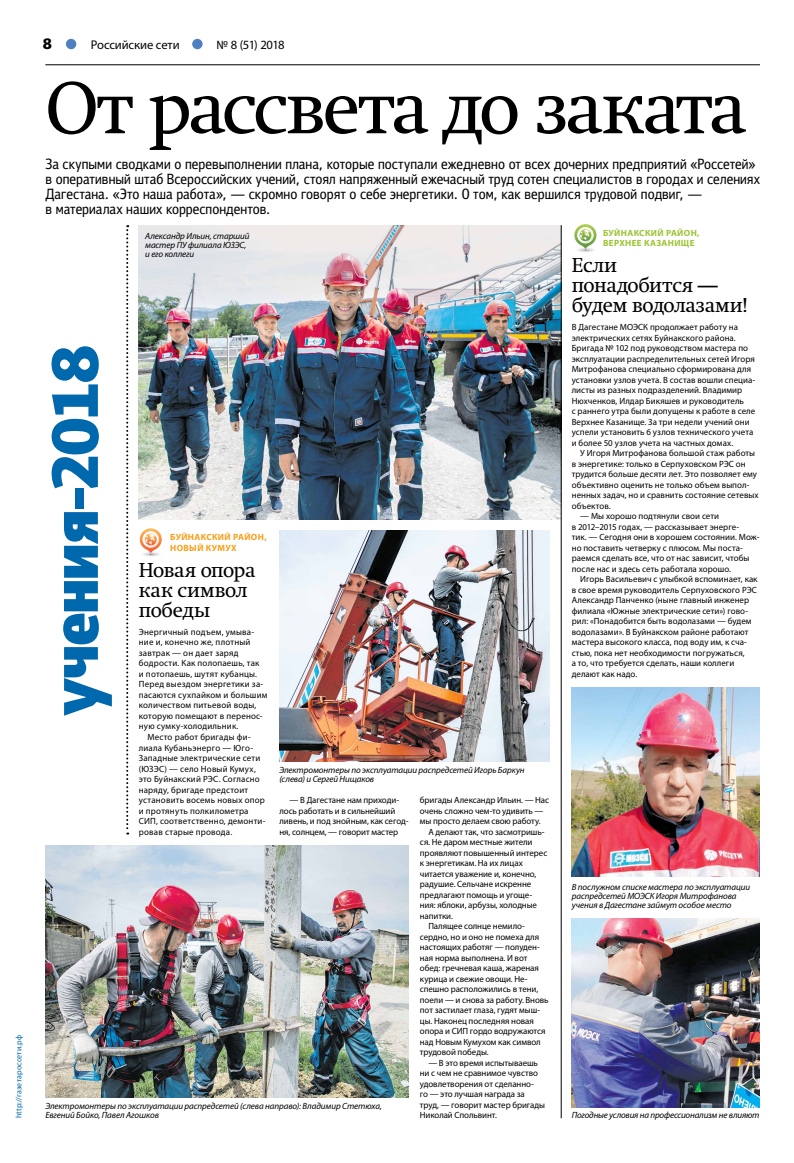
<style>
.page{position:relative;width:794px;height:1163px;background:#fff}
.page>*{position:absolute;margin:0;border:0;box-sizing:border-box;transform-origin:0 0}
.t1{font:73px "Swift C";letter-spacing:-.045em;color:#000}
.t2{font:20px/20px "Swift C";letter-spacing:-.015em;color:#000}
.t3{font:700 15px "Free Set";color:#000}
.t4{font:12.6px "Myriad Pro";letter-spacing:-.015em;color:#000}
.t5{font:9px/10.5px "Myriad Pro";letter-spacing:.005em;color:#000}
.t6{font:italic 9px/9px "Myriad Pro";letter-spacing:-.01em;color:#000}
.t7{font:9px "Myriad Pro";letter-spacing:.025em;color:#000}
.t8{font:700 9px/10.5px "Myriad Pro";letter-spacing:.04em;color:#9ec334}
.t9{font:700 9px/10.5px "Myriad Pro";letter-spacing:.04em;color:#f9a01b}
.t10{font:8px "Myriad Pro";letter-spacing:.01em;color:#0068ad}
</style>
<div class="page">
<hr style="left:45px;top:64px;width:715px;height:1px;background:#000">
<div style="left:192px;top:39px;width:11px;height:10px;background:#4e80c1;border-radius:50%"></div>
<div style="left:66px;top:39px;width:10px;height:10px;background:#4e80c1;border-radius:50%"></div>
<img style="left:139px;top:225px;width:422px;height:294px">
<svg style="left:126px;top:225px;width:2px;height:609px"></svg>
<hr style="left:561px;top:225px;width:1px;height:892px;background:#000">
<img style="left:45px;top:845px;width:363px;height:251px">
<img style="left:279px;top:530px;width:270px;height:230px">
<img style="left:572px;top:687px;width:188px;height:189px">
<svg style="left:574px;top:224px;width:22px;height:28px"></svg>
<svg style="left:140px;top:528px;width:22px;height:28px"></svg>
<img style="left:572px;top:918px;width:188px;height:189px">
<h3 class="t3" style="left:43px;top:34px;width:11px">8</h3>
<h3 class="t4" style="left:91px;top:37px;width:90px">Российские сети</h3>
<h3 class="t4" style="left:216px;top:37px;width:70px">№ 8 (51) 2018</h3>
<h1 class="t1" style="left:45px;top:65px;width:702px">От рассвета до заката</h1>
<p class="t6" style="left:145px;top:231px;width:106px">Александр Ильин, старший мастер ПУ филиала ЮЗЭС, и его коллеги</p>
<p class="t10" style="left:14px;top:1118px;width:85px;rotate:-90deg">http://газетароссети.рф</p>
<p class="t9" style="left:170px;top:531px;width:98px">БУЙНАКСКИЙ РАЙОН,<br>НОВЫЙ КУМУХ</p>
<h2 class="t2" style="left:139px;top:559px;width:118px">Новая опора как символ победы</h2>
<p class="t5" style="left:139px;top:626px;width:117px">Энергичный подъем, умыва-</p>
<p class="t5" style="left:139px;top:637px;width:113px">ние и, конечно же, плотный</p>
<p class="t7" style="left:139px;top:647px;width:101px">завтрак — он дает заряд</p>
<p class="t7" style="left:139px;top:657px;width:122px">бодрости. Как полопаешь, так</p>
<p class="t5" style="left:139px;top:668px;width:120px">и потопаешь, шутят кубанцы.</p>
<p class="t5" style="left:139px;top:679px;width:126px">Перед выездом энергетики за-</p>
<p class="t5" style="left:139px;top:689px;width:130px">пасаются сухпайком и большим</p>
<p class="t7" style="left:139px;top:699px;width:119px">количеством питьевой воды,</p>
<p class="t5" style="left:139px;top:710px;width:125px">которую помещают в перенос-</p>
<p class="t5" style="left:139px;top:721px;width:101px">ную сумку-холодильник.</p>
<p class="t5" style="left:147px;top:731px;width:105px">Место работ бригады фи-</p>
<p class="t5" style="left:139px;top:742px;width:114px">лиала Кубаньэнерго — Юго--</p>
<p class="t5" style="left:139px;top:752px;width:123px">Западные электрические сети</p>
<p class="t5" style="left:139px;top:763px;width:118px">(ЮЗЭС) — село Новый Кумух,</p>
<p class="t5" style="left:139px;top:773px;width:122px">это Буйнакский РЭС. Согласно</p>
<p class="t5" style="left:139px;top:784px;width:111px">наряду, бригаде предстоит</p>
<p class="t5" style="left:139px;top:794px;width:128px">установить восемь новых опор</p>
<p class="t7" style="left:139px;top:804px;width:111px">и протянуть полкилометра</p>
<p class="t7" style="left:139px;top:815px;width:128px">СИП, соответственно, демонти-</p>
<p class="t7" style="left:139px;top:825px;width:95px">ровав старые провода.</p>
<p class="t6" style="left:279px;top:765px;width:247px">Электромонтеры по эксплуатации распредсетей Игорь Баркун (слева) и Сергей Нищаков</p>
<p class="t5" style="left:279px;top:794px;width:131px;text-indent:10px">— В Дагестане нам приходи&shy;лось работать и в сильнейший ливень, и под знойным, как сегод&shy;ня, солнцем, — говорит мастер</p>
<p class="t5" style="left:420px;top:794px;width:131px">бригады Александр Ильин. — Нас</p>
<p class="t5" style="left:420px;top:805px;width:125px">очень сложно чем-то удивить —</p>
<p class="t5" style="left:420px;top:815px;width:122px">мы просто делаем свою работу.</p>
<p class="t5" style="left:428px;top:826px;width:118px">А делают так, что засмотришь-</p>
<p class="t5" style="left:420px;top:836px;width:114px">ся. Не даром местные жители</p>
<p class="t5" style="left:420px;top:847px;width:129px">проявляют повышенный интерес</p>
<p class="t5" style="left:420px;top:857px;width:104px">к энергетикам. На их лицах</p>
<p class="t5" style="left:420px;top:868px;width:118px">читается уважение и, конечно,</p>
<p class="t5" style="left:420px;top:878px;width:113px">радушие. Сельчане искренне</p>
<p class="t5" style="left:420px;top:889px;width:114px">предлагают помощь и угоще-</p>
<p class="t5" style="left:420px;top:899px;width:119px">ния: яблоки, арбузы, холодные</p>
<p class="t5" style="left:420px;top:910px;width:35px">напитки.</p>
<p class="t5" style="left:428px;top:920px;width:98px">Палящее солнце немило-</p>
<p class="t5" style="left:420px;top:931px;width:121px">сердно, но и оно не помеха для</p>
<p class="t5" style="left:420px;top:941px;width:121px">настоящих работяг — полуден-</p>
<p class="t5" style="left:420px;top:952px;width:109px">ная норма выполнена. И вот</p>
<p class="t5" style="left:420px;top:962px;width:120px">обед: гречневая каша, жареная</p>
<p class="t5" style="left:420px;top:973px;width:109px">курица и свежие овощи. Не-</p>
<p class="t5" style="left:420px;top:983px;width:120px">спешно расположились в тени,</p>
<p class="t5" style="left:420px;top:994px;width:130px">поели — и снова за работу. Вновь</p>
<p class="t5" style="left:420px;top:1004px;width:122px">пот застилает глаза, гудят мыш-</p>
<p class="t5" style="left:420px;top:1015px;width:116px">цы. Наконец последняя новая</p>
<p class="t5" style="left:420px;top:1025px;width:127px">опора и СИП гордо водружаются</p>
<p class="t5" style="left:420px;top:1036px;width:122px">над Новым Кумухом как символ</p>
<p class="t5" style="left:420px;top:1046px;width:70px">трудовой победы.</p>
<p class="t5" style="left:420px;top:1057px;width:127px;text-indent:9px">— В это время испытываешь ни с чем не сравнимое чувство удовлетворения от сделанно-<br>го — это лучшая награда за труд, — говорит мастер бригады<br>Николай Спольвинт.</p>
<p class="t6" style="left:45px;top:1101px;width:338px">Электромонтеры по эксплуатации распредсетей (слева направо): Владимир Стетюха,<br>Евгений Бойко, Павел Агошков</p>
<p class="t8" style="left:603px;top:227px;width:98px">БУЙНАКСКИЙ РАЙОН,<br>ВЕРХНЕЕ КАЗАНИЩЕ</p>
<h2 class="t2" style="left:572px;top:255px;width:177px">Если<br>понадобится — будем водолазами!</h2>
<p class="t5" style="left:572px;top:322px;width:185px">В Дагестане МОЭСК продолжает работу на электрических сетях Буйнакского района.<br>Бригада № 102 под руководством мастера по эксплуатации распределительных сетей Игоря Митрофанова специально сформирована для установки узлов учета. В состав вошли специа&shy;листы из разных подразделений. Владимир Нюхченков, Илдар Бикяшев и руководитель<br>с раннего утра были допущены к работе в селе Верхнее Казанище. За три недели учений они успели установить 6 узлов технического учета и более 50 узлов учета на частных домах.</p>
<p class="t5" style="left:572px;top:448px;width:188px;text-indent:9px">У Игоря Митрофанова большой стаж работы в энергетике: только в Серпуховском РЭС он трудится больше десяти лет. Это позволяет ему объективно оценить не только объем выпол&shy;ненных задач, но и сравнить состояние сетевых объектов.</p>
<p class="t5" style="left:572px;top:511px;width:189px;text-indent:9px">— Мы хорошо подтянули свои сети<br>в 2012–2015 годах, — рассказывает энерге-<br>тик. — Сегодня они в хорошем состоянии. Мож&shy;но поставить четверку с плюсом. Мы поста&shy;раемся сделать все, что от нас зависит, чтобы после нас и здесь сеть работала хорошо.</p>
<p class="t5" style="left:572px;top:574px;width:187px;text-indent:9px">Игорь Васильевич с улыбкой вспоминает, как в свое время руководитель Серпуховского РЭС Александр Панченко (ныне главный инженер филиала «Южные электрические сети») гово&shy;рил: «Понадобится быть водолазами — будем водолазами». В Буйнакском районе работают мастера высокого класса, под воду им, к сча&shy;стью, пока нет необходимости погружаться,<br>а то, что требуется сделать, наши коллеги делают как надо.</p>
<p class="t6" style="left:572px;top:882px;width:180px">В послужном списке мастера по эксплуатации распредсетей МОЭСК Игоря Митрофанова учения в Дагестане займут особое место</p>
<p class="t6" style="left:572px;top:1110px;width:189px">Погодные условия на профессионализм не влияют</p>
</div>
